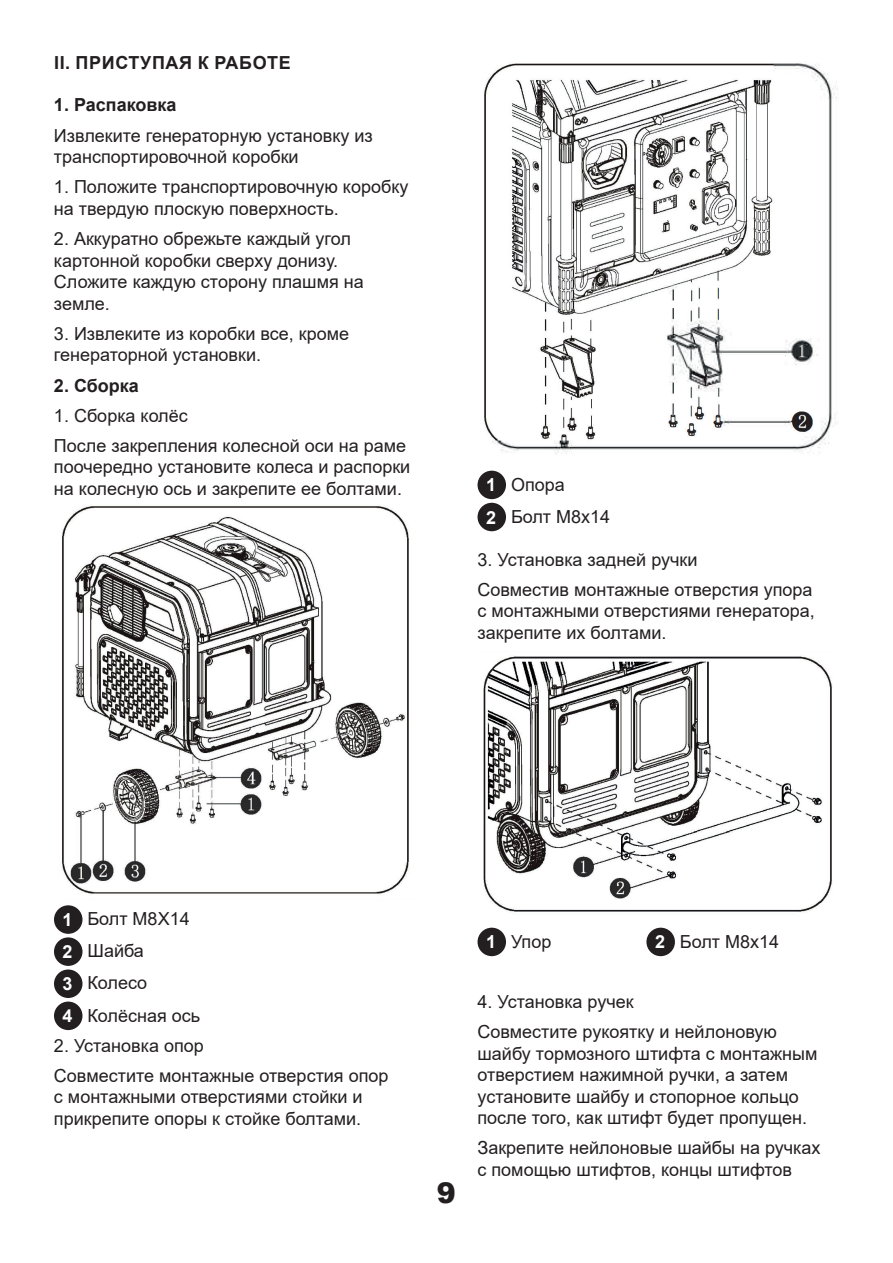
<style>
.page{position:relative;width:893px;height:1263px;background:#fff}
.page>*{position:absolute;margin:0;border:0;box-sizing:border-box;transform-origin:0 0}
.t1{font:900 28.5px "Arial";color:#231f20}
.t2{font:18px/21.6px "Arial";color:#231f20}
.t3{font:700 18px "Arial";color:#231f20}
.t4{font:700 18px "Arial";letter-spacing:.035em;color:#231f20}
.s1{font-weight:700;color:#fff}
</style>
<div class="page">
<img style="left:62px;top:505px;width:347px;height:390px">
<div style="left:55px;top:906px;width:26px;height:26px;background:#231f20;border-radius:50%"></div>
<div style="left:54px;top:905px;width:28px;height:29px;border:2px solid #231f20;border-radius:50%"></div>
<div style="left:55px;top:938px;width:26px;height:27px;background:#231f20;border-radius:50%"></div>
<div style="left:54px;top:937px;width:28px;height:29px;border:2px solid #231f20;border-radius:50%"></div>
<div style="left:55px;top:971px;width:26px;height:26px;background:#231f20;border-radius:50%"></div>
<div style="left:54px;top:969px;width:28px;height:29px;border:2px solid #231f20;border-radius:50%"></div>
<div style="left:55px;top:1003px;width:26px;height:26px;background:#231f20;border-radius:50%"></div>
<div style="left:54px;top:1001px;width:28px;height:29px;border:2px solid #231f20;border-radius:50%"></div>
<img style="left:484px;top:63px;width:354px;height:391px">
<div style="left:479px;top:472px;width:26px;height:26px;background:#231f20;border-radius:50%"></div>
<div style="left:477px;top:471px;width:29px;height:28px;border:2px solid #231f20;border-radius:50%"></div>
<div style="left:479px;top:504px;width:26px;height:26px;background:#231f20;border-radius:50%"></div>
<div style="left:477px;top:503px;width:29px;height:28px;border:2px solid #231f20;border-radius:50%"></div>
<img style="left:483px;top:656px;width:349px;height:256px">
<div style="left:479px;top:929px;width:26px;height:26px;background:#231f20;border-radius:50%"></div>
<div style="left:477px;top:928px;width:29px;height:28px;border:2px solid #231f20;border-radius:50%"></div>
<div style="left:648px;top:929px;width:26px;height:26px;background:#231f20;border-radius:50%"></div>
<div style="left:646px;top:928px;width:29px;height:28px;border:2px solid #231f20;border-radius:50%"></div>
<p class="t4" style="left:54px;top:50px;width:238px">II. ПРИСТУПАЯ К РАБОТЕ</p>
<p class="t3" style="left:54px;top:92px;width:124px">1. Распаковка</p>
<p class="t2" style="left:54px;top:124px;width:320px">Извлеките генераторную установку из транспортировочной коробки</p>
<p class="t2" style="left:54px;top:176px;width:356px">1. Положите транспортировочную коробку на твердую плоскую поверхность.</p>
<p class="t2" style="left:54px;top:228px;width:311px">2. Аккуратно обрежьте каждый угол картонной коробки сверху донизу.<br>Сложите каждую сторону плашмя на земле.</p>
<p class="t2" style="left:54px;top:323px;width:297px">3. Извлеките из коробки все, кроме генераторной установки.</p>
<p class="t3" style="left:54px;top:373px;width:86px">2. Сборка</p>
<p class="t2" style="left:54px;top:400px;width:354px;line-height:30.2px">1. Сборка колёс<br>После закрепления колесной оси на раме</p>
<p class="t2" style="left:54px;top:456px;width:358px">поочередно установите колеса и распорки на колесную ось и закрепите ее болтами.</p>
<p class="t2" style="left:486px;top:468px;width:126px;line-height:32.1px"><span class="s1">1</span> Опора<br><span class="s1">2</span> Болт М8х14</p>
<p class="t2" style="left:477px;top:544px;width:337px;line-height:30.2px">3. Установка задней ручки<br>Совместив монтажные отверстия упора</p>
<p class="t2" style="left:477px;top:600px;width:339px">с монтажными отверстиями генератора, закрепите их болтами.</p>
<p class="t2" style="left:63px;top:903px;width:139px;line-height:32.1px"><span class="s1">1</span> Болт М8Х14<br><span class="s1">2</span> Шайба<br><span class="s1">3</span> Колесо<br><span class="s1">4</span> Колёсная ось</p>
<p class="t2" style="left:54px;top:1030px;width:336px;line-height:30.2px">2. Установка опор<br>Совместите монтажные отверстия опор</p>
<p class="t2" style="left:54px;top:1086px;width:310px">с монтажными отверстиями стойки и прикрепите опоры к стойке болтами.</p>
<h1 class="t1" style="left:437px;top:1172px;width:21px">9</h1>
<p class="t2" style="left:486px;top:930px;width:67px"><span class="s1">1</span> Упор</p>
<p class="t2" style="left:655px;top:930px;width:126px"><span class="s1">2</span> Болт М8х14</p>
<p class="t2" style="left:477px;top:986px;width:301px;line-height:30.2px">4. Установка ручек<br>Совместите рукоятку и нейлоновую</p>
<p class="t2" style="left:477px;top:1042px;width:341px">шайбу тормозного штифта с монтажным отверстием нажимной ручки, а затем установите шайбу и стопорное кольцо после того, как штифт будет пропущен.</p>
<p class="t2" style="left:477px;top:1137px;width:344px">Закрепите нейлоновые шайбы на ручках с помощью штифтов, концы штифтов</p>
</div>
